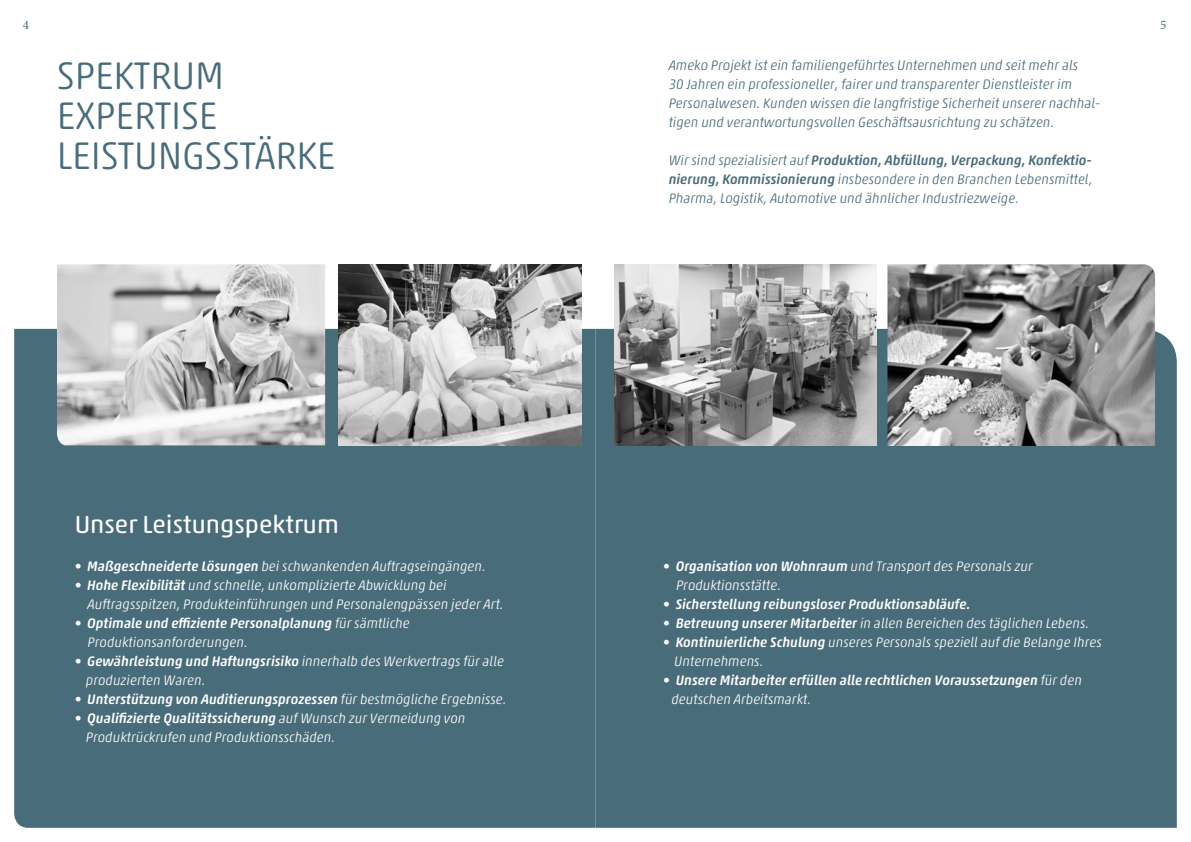
<style>
.page{position:relative;width:1191px;height:842px;background:#fff}
.page>*{position:absolute;margin:0;border:0;box-sizing:border-box;transform-origin:0 0}
.t1{font:300 39px/40px "Akko Rounded Pro";letter-spacing:-.005em;color:#496c7b}
.t2{font:25px "Akko Rounded Pro";color:#fff}
.t3{font:italic 300 14px/19px "Akko Rounded Pro";color:#fff}
.t4{font:italic 300 14px/19px "Akko Rounded Pro";color:#496c7b}
.t5{font:italic 500 14px/19px "Akko Rounded Pro";color:#fff}
.t6{font:13px "Minion Pro";color:#496c7b}
.s1{font-weight:500}
.s2{font-weight:300}
</style>
<div class="page">
<div style="left:14px;top:329px;width:581px;height:499px;background:#496c7b"></div>
<div style="left:595px;top:329px;width:581px;height:499px;background:#496c7b"></div>
<img style="left:57px;top:264px;width:268px;height:181px">
<img style="left:614px;top:264px;width:263px;height:182px">
<img style="left:338px;top:264px;width:243px;height:182px">
<img style="left:887px;top:264px;width:268px;height:182px">
<p class="t6" style="left:23px;top:16px;width:8px">4</p>
<p class="t6" style="left:1160px;top:16px;width:8px">5</p>
<h1 class="t1" style="left:57px;top:55px;width:280px">SPEKTRUM<br>EXPERTISE<br>LEISTUNGSSTÄRKE</h1>
<p class="t4" style="left:668px;top:56px;width:433px">Ameko Projekt ist ein familiengeführtes Unternehmen und seit mehr als<br>30 Jahren ein professioneller, fairer und transparenter Dienstleister im Personalwesen. Kunden wissen die langfristige Sicherheit unserer nachhal&shy;tigen und verantwortungsvollen Geschäftsausrichtung zu schätzen.</p>
<p class="t4" style="left:668px;top:151px;width:425px;text-align:justify">Wir sind spezialisiert auf <span class="s1">Produktion, Abfüllung, Verpackung, Konfektio&shy;nierung, Kommissionierung</span> insbesondere in den Branchen Lebensmittel, Pharma, Logistik, Automotive und ähnlicher Industriezweige.</p>
<h2 class="t2" style="left:75px;top:509px;width:266px">Unser Leistungspektrum</h2>
<p class="t3" style="left:75px;top:557px;width:413px">• <span class="s1">Maßgeschneiderte Lösungen</span> bei schwankenden Auftragseingängen.</p>
<p class="t3" style="left:88px;top:576px;width:417px;text-indent:-13px">• <span class="s1">Hohe Flexibilität</span> und schnelle, unkomplizierte Abwicklung bei<br>Auftragsspitzen, Produkteinführungen und Personalengpässen jeder Art.</p>
<p class="t3" style="left:88px;top:614px;width:324px;text-indent:-13px">• <span class="s1">Optimale und effiziente Personalplanung</span> für sämtliche<br>Produktionsanforderungen.</p>
<p class="t3" style="left:86px;top:652px;width:420px;text-indent:-11px">• <span class="s1">Gewährleistung und Haftungsrisiko</span> innerhalb des Werkvertrags für alle produzierten Waren.</p>
<p class="t5" style="left:75px;top:690px;width:433px"><span class="s2">•</span> Unterstützung von Auditierungsprozessen <span class="s2">für bestmögliche Ergebnisse.</span></p>
<p class="t3" style="left:86px;top:709px;width:381px;text-indent:-11px">• <span class="s1">Qualifizierte Qualitätssicherung</span> auf Wunsch zur Vermeidung von<br>Produktrückrufen und Produktionsschäden.</p>
<p class="t3" style="left:676px;top:557px;width:358px;text-indent:-13px">• <span class="s1">Organisation von Wohnraum</span> und Transport des Personals zur<br>Produktionsstätte.</p>
<p class="t5" style="left:663px;top:595px;width:309px"><span class="s2">•</span> Sicherstellung reibungsloser Produktionsabläufe.</p>
<p class="t3" style="left:663px;top:614px;width:427px">• <span class="s1">Betreuung unserer Mitarbeiter</span> in allen Bereichen des täglichen Lebens.</p>
<p class="t3" style="left:674px;top:633px;width:429px;text-indent:-11px">• <span class="s1">Kontinuierliche Schulung</span> unseres Personals speziell auf die Belange Ihres<br>Unternehmens.</p>
<p class="t5" style="left:671px;top:671px;width:412px;text-indent:-8px"><span class="s2">•</span> Unsere Mitarbeiter erfüllen alle rechtlichen Voraussetzungen <span class="s2">für den deutschen Arbeitsmarkt.</span></p>
</div>
